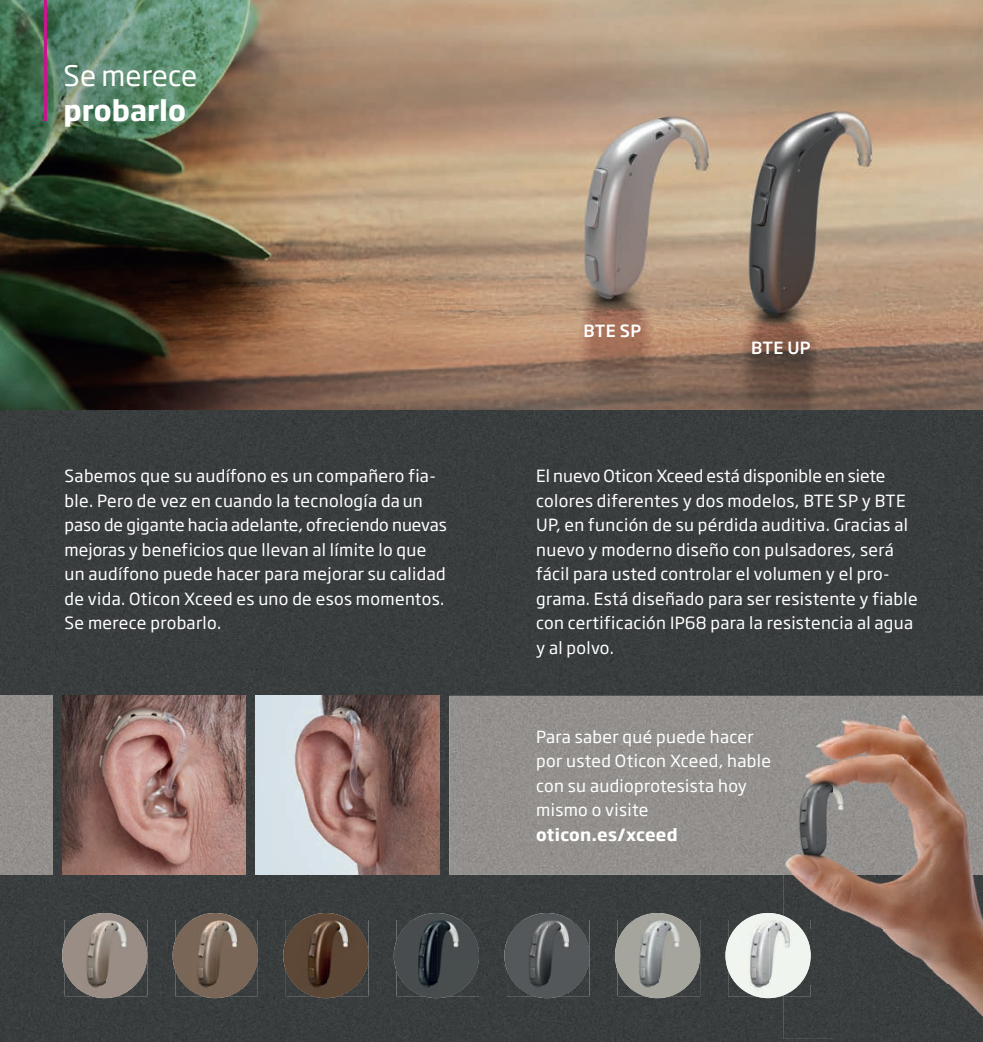
<style>
.page{position:relative;width:983px;height:1042px;background:#fff}
.page>*{position:absolute;margin:0;border:0;box-sizing:border-box;transform-origin:0 0}
.t1{font:28px "Soho Gothic Pro";color:#fff}
.t2{font:700 28px "Soho Gothic Pro";color:#fff}
.t3{font:16.62px/24.5px "Soho Gothic Pro";letter-spacing:.02em;color:#fff}
.t4{font:700 16.62px "Soho Gothic Pro";letter-spacing:.02em;color:#fff}
.t5{font:500 16.62px "Soho Gothic Pro";letter-spacing:.02em;color:#fff}
</style>
<div class="page">
<div style="left:0;top:409px;width:982px;height:633px;background:#393d3e"></div>
<div style="left:449px;top:696px;width:533px;height:178px;background:#93908d"></div>
<img style="left:0;top:696px;width:52px;height:178px">
<img style="left:255px;top:696px;width:184px;height:178px">
<img style="left:62px;top:696px;width:184px;height:178px">
<img style="left:783px;top:711px;width:199px;height:218px">
<img style="left:810px;top:929px;width:172px;height:55px">
<img style="left:783px;top:984px;width:199px;height:55px">
<div style="left:62px;top:913px;width:85px;height:85px;background:#9a8d85;border-radius:50%"></div>
<img style="left:65px;top:920px;width:82px;height:76px">
<div style="left:172px;top:913px;width:86px;height:85px;background:#7a6657;border-radius:50%"></div>
<img style="left:175px;top:920px;width:83px;height:76px">
<div style="left:283px;top:913px;width:85px;height:85px;background:#5c4635;border-radius:50%"></div>
<img style="left:286px;top:920px;width:82px;height:76px">
<div style="left:393px;top:913px;width:86px;height:85px;background:#484d4e;border-radius:50%"></div>
<img style="left:396px;top:920px;width:83px;height:76px">
<div style="left:504px;top:913px;width:85px;height:85px;background:#545759;border-radius:50%"></div>
<img style="left:507px;top:920px;width:82px;height:76px">
<div style="left:614px;top:913px;width:86px;height:85px;background:#a5a59d;border-radius:50%"></div>
<img style="left:617px;top:920px;width:83px;height:76px">
<div style="left:725px;top:913px;width:85px;height:85px;background:#eff4ee;border-radius:50%"></div>
<img style="left:728px;top:920px;width:82px;height:76px">
<img style="left:0;top:0;width:982px;height:409px">
<hr style="left:45px;top:0;width:2px;height:64px;background:#c5168c">
<hr style="left:45px;top:64px;width:2px;height:57px;background:#c5168c">
<h1 class="t1" style="left:64px;top:54px;width:135px">Se merece</h1>
<h1 class="t2" style="left:64px;top:89px;width:124px">probarlo</h1>
<p class="t5" style="left:583px;top:318px;width:59px">BTE SP</p>
<p class="t5" style="left:751px;top:334px;width:61px">BTE UP</p>
<p class="t3" style="left:64px;top:463px;width:384px">Sabemos que su audífono es un compañero fia&shy;ble. Pero de vez en cuando la tecnología da un paso de gigante hacia adelante, ofreciendo nuevas mejoras y beneficios que llevan al límite lo que un audífono puede hacer para mejorar su calidad de vida. Oticon Xceed es uno de esos momentos.<br>Se merece probarlo.</p>
<p class="t3" style="left:536px;top:463px;width:383px">El nuevo Oticon Xceed está disponible en siete colores diferentes y dos modelos, BTE SP y BTE UP, en función de su pérdida auditiva. Gracias al nuevo y moderno diseño con pulsadores, será fácil para usted controlar el volumen y el pro&shy;grama. Está diseñado para ser resistente y fiable con certificación IP68 para la resistencia al agua y al polvo.</p>
<p class="t3" style="left:536px;top:723px;width:236px">Para saber qué puede hacer por usted Oticon Xceed, hable con su audioprotesista hoy mismo o visite</p>
<p class="t4" style="left:536px;top:821px;width:143px">oticon.es/xceed</p>
</div>
